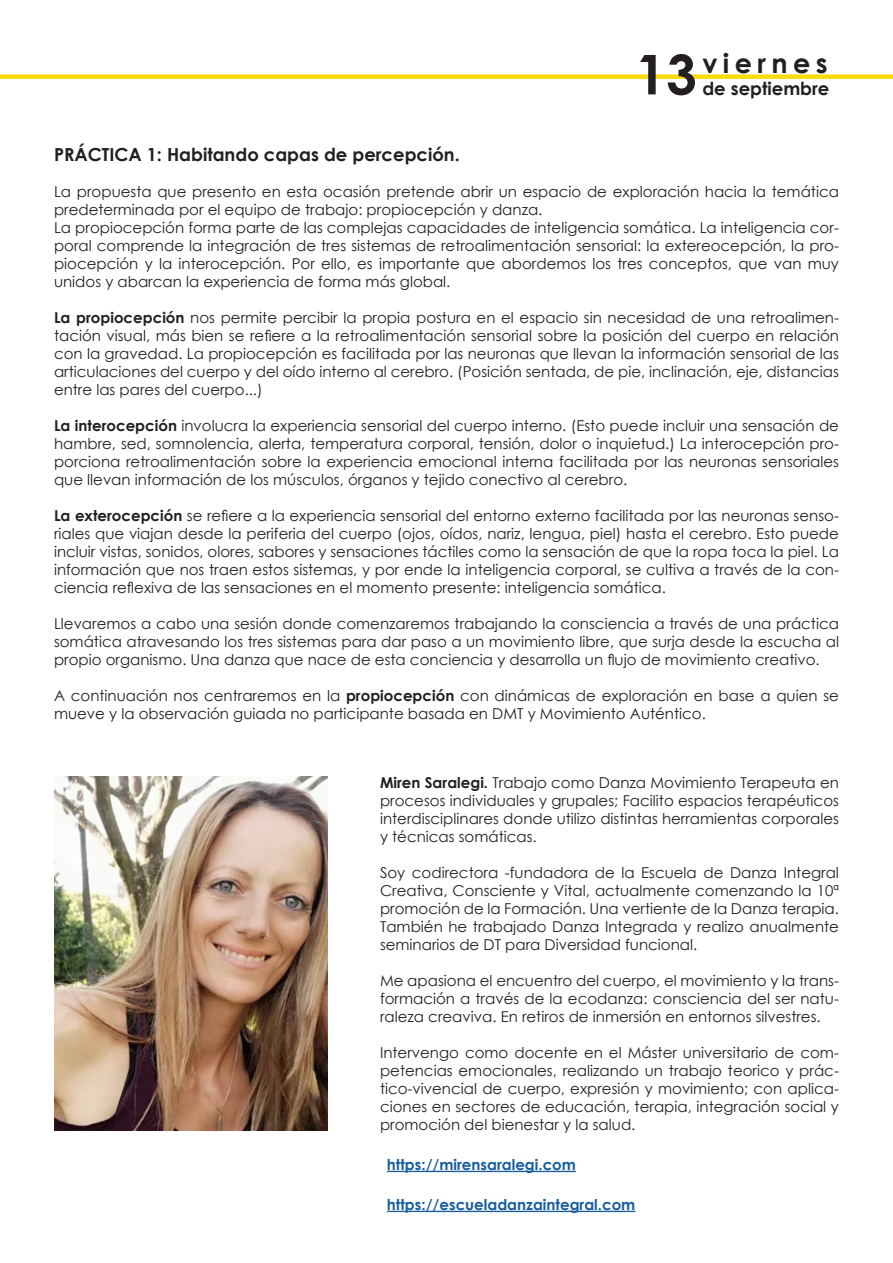
<style>
.page{position:relative;width:893px;height:1263px;background:#fff}
.page>*{position:absolute;margin:0;border:0;box-sizing:border-box;transform-origin:0 0}
.t1{font:700 54.9px "Century Gothic";color:#231f20}
.t2{font:700 27px "Century Gothic";letter-spacing:.2em;color:#231f20}
.t3{font:700 18px "Century Gothic";color:#231f20}
.t4{font:15px/18px "Century Gothic";color:#231f20;text-align:justify}
.t5{font:700 15px "Century Gothic";color:#175d9e}
.s1{font-weight:700}
</style>
<div class="page">
<div style="left:0;top:74px;width:893px;height:5px;background:#fddb08"></div>
<img style="left:54px;top:777px;width:273px;height:353px">
<hr style="left:387px;top:1171px;width:189px;height:1px;background:#175d9e">
<hr style="left:387px;top:1211px;width:248px;height:1px;background:#175d9e">
<p class="t2" style="left:702px;top:43px;width:127px">viernes</p>
<p class="t1" style="left:635px;top:33px;width:63px">13</p>
<p class="t3" style="left:702px;top:75px;width:129px">de septiembre</p>
<p class="t3" style="left:54px;top:141px;width:407px">PRÁCTICA 1: Habitando capas de percepción.</p>
<p class="t4" style="left:54px;top:182px;width:786px">La propuesta que presento en esta ocasión pretende abrir un espacio de exploración hacia la temática predeterminada por el equipo de trabajo: propiocepción y danza.</p>
<p class="t4" style="left:54px;top:218px;width:786px">La propiocepción forma parte de las complejas capacidades de inteligencia somática. La inteligencia cor&shy;poral comprende la integración de tres sistemas de retroalimentación sensorial: la extereocepción, la pro&shy;piocepción y la interocepción. Por ello, es importante que abordemos los tres conceptos, que van muy unidos y abarcan la experiencia de forma más global.</p>
<p class="t4" style="left:54px;top:308px;width:786px"><span class="s1">La propiocepción</span> nos permite percibir la propia postura en el espacio sin necesidad de una retroalimen&shy;tación visual, más bien se refiere a la retroalimentación sensorial sobre la posición del cuerpo en relación con la gravedad. La propiocepción es facilitada por las neuronas que llevan la información sensorial de las articulaciones del cuerpo y del oído interno al cerebro. (Posición sentada, de pie, inclinación, eje, distancias entre las pares del cuerpo...)</p>
<p class="t4" style="left:54px;top:416px;width:786px"><span class="s1">La interocepción</span> involucra la experiencia sensorial del cuerpo interno. (Esto puede incluir una sensación de hambre, sed, somnolencia, alerta, temperatura corporal, tensión, dolor o inquietud.) La interocepción pro&shy;porciona retroalimentación sobre la experiencia emocional interna facilitada por las neuronas sensoriales que llevan información de los músculos, órganos y tejido conectivo al cerebro.</p>
<p class="t4" style="left:54px;top:506px;width:786px"><span class="s1">La exterocepción</span> se refiere a la experiencia sensorial del entorno externo facilitada por las neuronas senso&shy;riales que viajan desde la periferia del cuerpo (ojos, oídos, nariz, lengua, piel) hasta el cerebro. Esto puede incluir vistas, sonidos, olores, sabores y sensaciones táctiles como la sensación de que la ropa toca la piel. La información que nos traen estos sistemas, y por ende la inteligencia corporal, se cultiva a través de la con&shy;ciencia reflexiva de las sensaciones en el momento presente: inteligencia somática.</p>
<p class="t4" style="left:54px;top:614px;width:786px">Llevaremos a cabo una sesión donde comenzaremos trabajando la consciencia a través de una práctica somática atravesando los tres sistemas para dar paso a un movimiento libre, que surja desde la escucha al propio organismo. Una danza que nace de esta conciencia y desarrolla un flujo de movimiento creativo.</p>
<p class="t4" style="left:54px;top:686px;width:786px">A continuación nos centraremos en la <span class="s1">propiocepción</span> con dinámicas de exploración en base a quien se mueve y la observación guiada no participante basada en DMT y Movimiento Auténtico.</p>
<p class="t4" style="left:380px;top:773px;width:460px"><span class="s1">Miren Saralegi.</span> Trabajo como Danza Movimiento Terapeuta en procesos individuales y grupales; Facilito espacios terapéuticos interdisciplinares donde utilizo distintas herramientas corporales y técnicas somáticas.</p>
<p class="t4" style="left:380px;top:863px;width:460px">Soy codirectora -fundadora de la Escuela de Danza Integral Creativa, Consciente y Vital, actualmente comenzando la 10ª promoción de la Formación. Una vertiente de la Danza terapia.</p>
<p class="t4" style="left:380px;top:917px;width:460px">También he trabajado Danza Integrada y realizo anualmente seminarios de DT para Diversidad funcional.</p>
<p class="t4" style="left:380px;top:971px;width:460px">Me apasiona el encuentro del cuerpo, el movimiento y la trans&shy;formación a través de la ecodanza: consciencia del ser natu&shy;raleza creaviva. En retiros de inmersión en entornos silvestres.</p>
<p class="t4" style="left:380px;top:1043px;width:460px">Intervengo como docente en el Máster universitario de com&shy;petencias emocionales, realizando un trabajo teorico y prác&shy;tico-vivencial de cuerpo, expresión y movimiento; con aplica&shy;ciones en sectores de educación, terapia, integración social y promoción del bienestar y la salud.</p>
<p class="t5" style="left:387px;top:1153px;width:191px">https://mirensaralegi.com</p>
<p class="t5" style="left:387px;top:1193px;width:250px">https://escueladanzaintegral.com</p>
</div>
